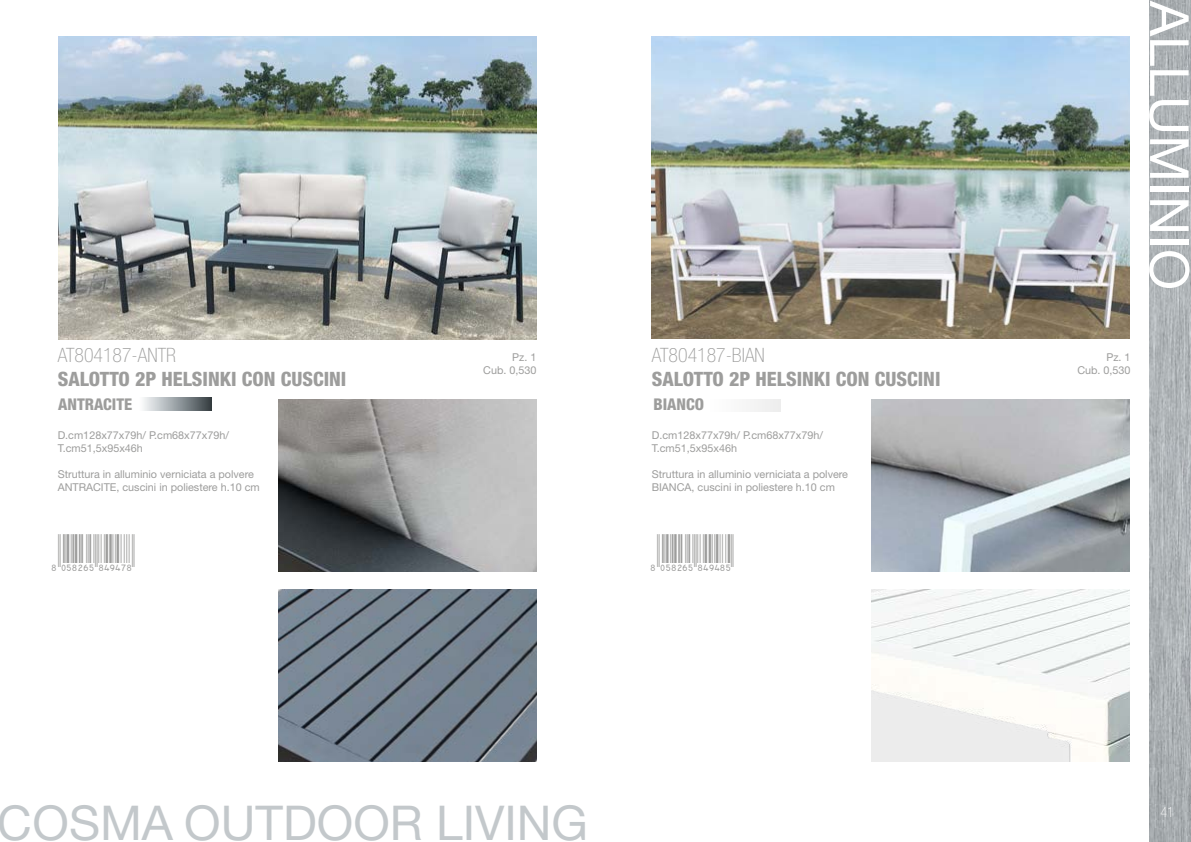
<style>
.page{position:relative;width:1191px;height:842px;background:#fff}
.page>*{position:absolute;margin:0;border:0;box-sizing:border-box;transform-origin:0 0}
.t1{font:54px "Helvetica Neue LT Std";color:#fff}
.t2{font:48px "Helvetica Neue LT Std";color:#c3c8cb}
.t3{font:800 condensed 19.8px "Helvetica Neue LT Std";color:#9d9d9c}
.t4{font:100 condensed 19.8px "Helvetica Neue LT Std";color:#9d9d9c}
.t5{font:800 condensed 16.2px "Helvetica Neue LT Std";color:#9d9d9c}
.t6{font:100 condensed 14px "Helvetica Neue LT Std";color:#fff}
.t7{font:10.8px/13.1px "Helvetica Neue LT Std";color:#9d9d9c}
</style>
<div class="page">
<img style="left:1149px;top:0;width:42px;height:842px">
<img style="left:871px;top:399px;width:258px;height:172px">
<img style="left:652px;top:37px;width:477px;height:302px">
<img style="left:59px;top:36px;width:477px;height:304px">
<img style="left:278px;top:399px;width:258px;height:172px">
<img style="left:278px;top:589px;width:258px;height:172px">
<img style="left:871px;top:589px;width:258px;height:172px">
<svg style="left:143px;top:398px;width:69px;height:12px"></svg>
<div style="left:708px;top:399px;width:72px;height:13px;background:#f6f6f6"></div>
<h1 class="t1" style="left:1201px;top:1px;width:291px;rotate:90deg">ALLUMINIO</h1>
<h3 class="t4" style="left:58px;top:344px;width:120px">AT804187-ANTR</h3>
<h3 class="t3" style="left:58px;top:367px;width:290px">SALOTTO 2P HELSINKI CON CUSCINI</h3>
<p class="t7" style="left:483px;top:350px;width:55px;text-align:right">Pz. 1<br>Cub. 0,530</p>
<h3 class="t4" style="left:652px;top:344px;width:115px">AT804187-BIAN</h3>
<h3 class="t3" style="left:652px;top:367px;width:290px">SALOTTO 2P HELSINKI CON CUSCINI</h3>
<p class="t7" style="left:1077px;top:350px;width:55px;text-align:right">Pz. 1<br>Cub. 0,530</p>
<h3 class="t5" style="left:58px;top:395px;width:76px">ANTRACITE</h3>
<h3 class="t5" style="left:653px;top:395px;width:52px">BIANCO</h3>
<p class="t7" style="left:58px;top:428px;width:173px">D.cm128x77x79h/ P.cm68x77x79h/<br>T.cm51,5x95x46h</p>
<p class="t7" style="left:58px;top:468px;width:204px">Struttura in alluminio verniciata a polvere<br>ANTRACITE, cuscini in poliestere h.10 cm</p>
<p class="t7" style="left:652px;top:428px;width:173px">D.cm128x77x79h/ P.cm68x77x79h/<br>T.cm51,5x95x46h</p>
<p class="t7" style="left:652px;top:468px;width:198px">Struttura in alluminio verniciata a polvere<br>BIANCA, cuscini in poliestere h.10 cm</p>
<h2 class="t2" style="left:-2px;top:794px;width:592px">COSMA OUTDOOR LIVING</h2>
<p class="t6" style="left:1160px;top:805px;width:15px">41</p>
</div>
